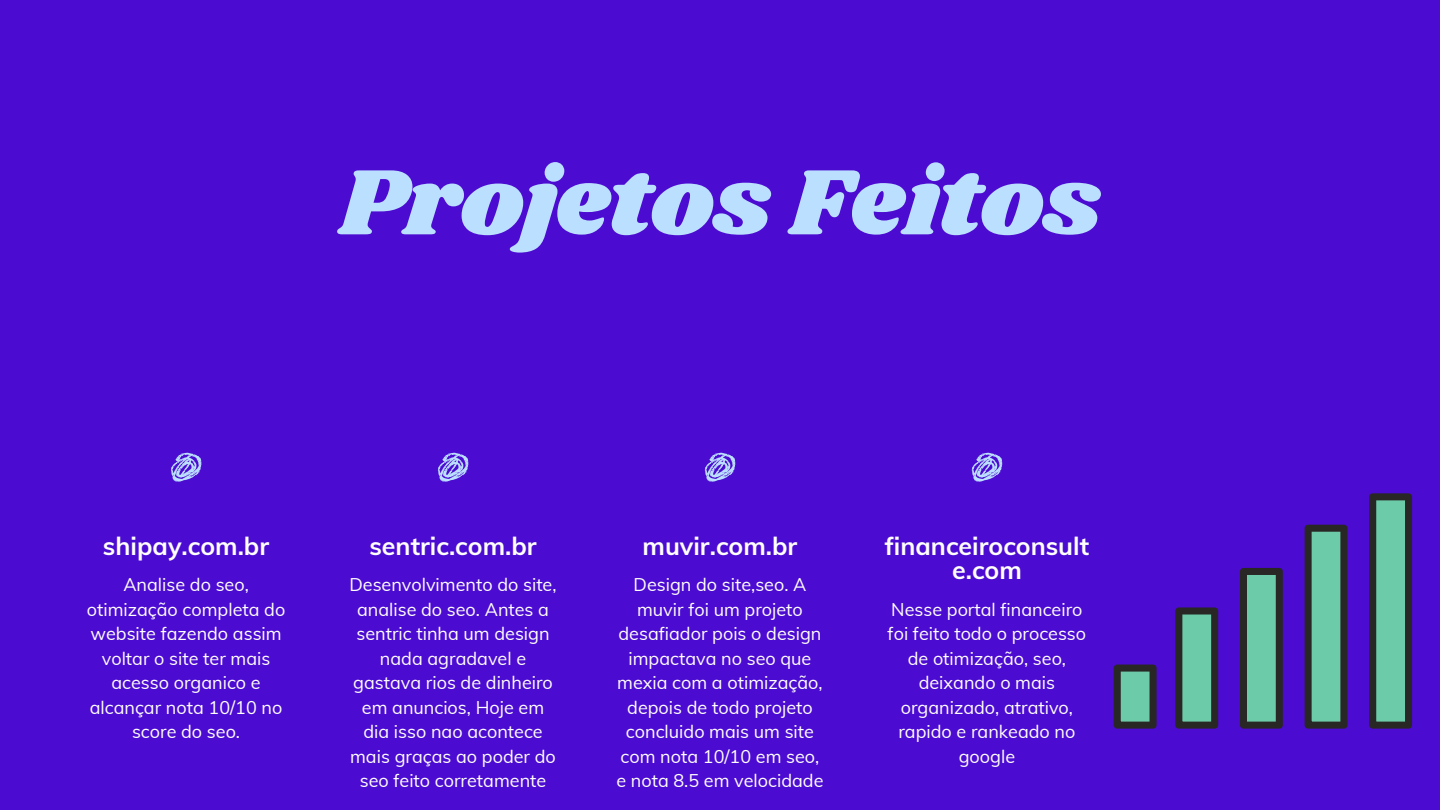
<style>
.page{position:relative;width:1440px;height:810px;background:#4c0bd1}
.page>*{position:absolute;margin:0;border:0;box-sizing:border-box;transform-origin:0 0}
.t1{font:96px "Shrikhand";color:#bbdfff}
.t2{font:700 25px/24.5px "Muli";color:#fff;text-align:center}
.t3{font:18px/24.5px "Muli";color:#fff;text-align:center}
</style>
<div class="page">
<svg style="left:171px;top:453px;width:30px;height:29px"></svg>
<svg style="left:438px;top:453px;width:30px;height:29px"></svg>
<svg style="left:705px;top:453px;width:30px;height:29px"></svg>
<svg style="left:972px;top:453px;width:30px;height:29px"></svg>
<svg style="left:1369px;top:493px;width:43px;height:236px;background:#538d79"></svg>
<svg style="left:1305px;top:525px;width:42px;height:204px;background:#538f79"></svg>
<svg style="left:1240px;top:568px;width:43px;height:161px;background:#528a77"></svg>
<svg style="left:1175px;top:607px;width:43px;height:122px;background:#508775"></svg>
<svg style="left:1114px;top:665px;width:43px;height:64px;background:#4c7c6d"></svg>
<p class="t1" style="left:340px;top:136px;width:762px">Projetos Feitos</p>
<p class="t2" style="left:103px;top:533px;width:168px">shipay.com.br</p>
<p class="t3" style="left:87px;top:572px;width:200px">Analise do seo, otimização completa do website fazendo assim voltar o site ter mais acesso organico e alcançar nota 10/10 no score do seo.</p>
<p class="t2" style="left:369px;top:533px;width:169px">sentric.com.br</p>
<p class="t3" style="left:350px;top:572px;width:209px">Desenvolvimento do site, analise do seo. Antes a sentric tinha um design nada agradavel e gastava rios de dinheiro em anuncios, Hoje em dia isso nao acontece mais graças ao poder do seo feito corretamente</p>
<p class="t2" style="left:643px;top:533px;width:156px">muvir.com.br</p>
<p class="t3" style="left:616px;top:572px;width:209px">Design do site,seo. A muvir foi um projeto desafiador pois o design impactava no seo que mexia com a otimização, depois de todo projeto concluido mais um site com nota 10/10 em seo, e nota 8.5 em velocidade</p>
<p class="t2" style="left:885px;top:533px;width:206px">financeiroconsult e.com</p>
<p class="t3" style="left:888px;top:597px;width:200px">Nesse portal financeiro foi feito todo o processo de otimização, seo, deixando o mais organizado, atrativo, rapido e rankeado no google</p>
</div>
